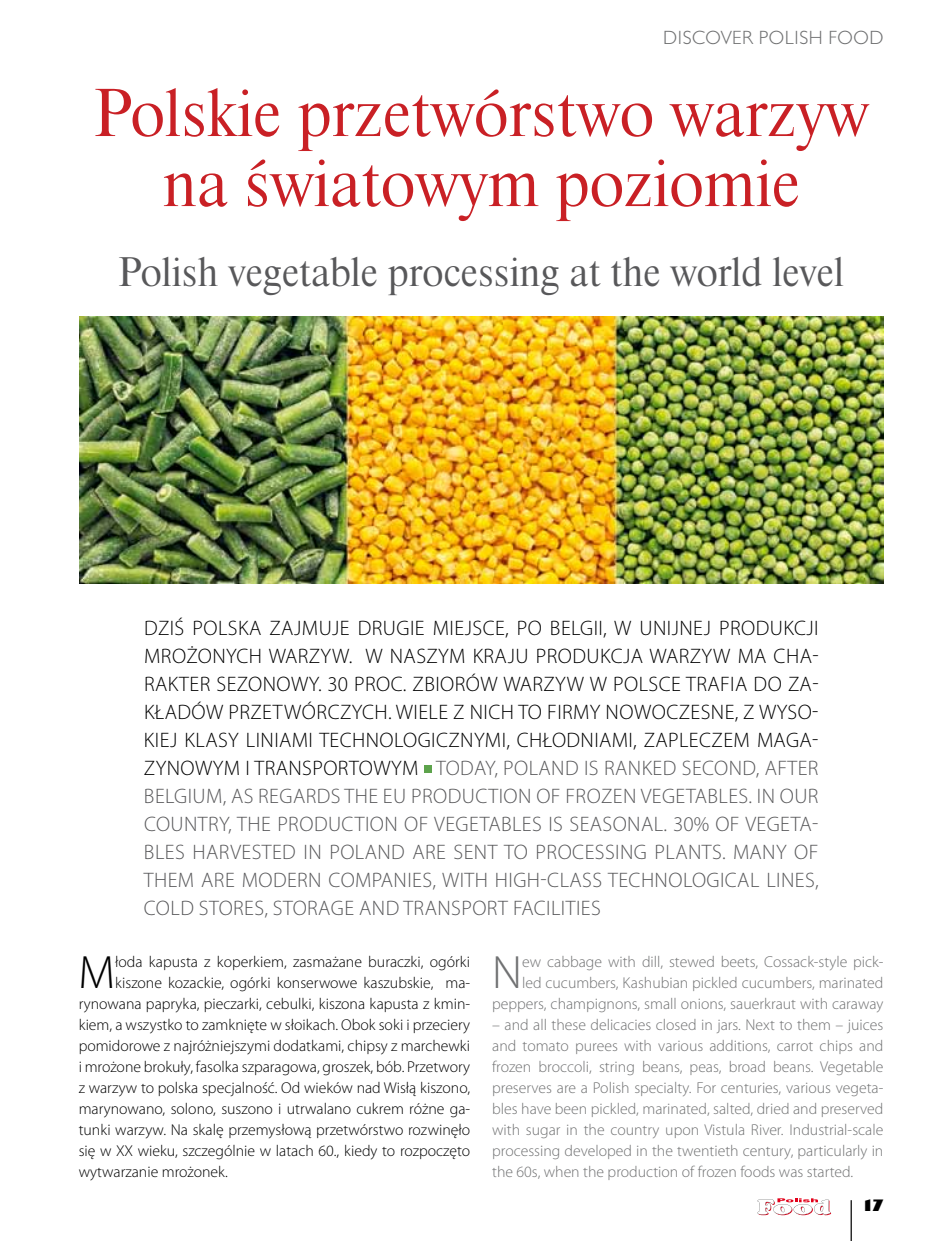
<style>
.page{position:relative;width:943px;height:1241px;background:#fff}
.page>*{position:absolute;margin:0;border:0;box-sizing:border-box;transform-origin:0 0}
.t1{font:63px/70px "Dutch 801 Rm Hd PL";color:#c92025;text-align:center}
.t2{font:300 46.9px "Myriad Pro";color:#000}
.t3{font:300 46.9px "Myriad Pro";color:#707172}
.t4{font:38.5px "Dutch 801 Rm Hd PL";color:#58585a}
.t5{font:300 21px "Myriad Pro";letter-spacing:.02em;color:#58585a}
.t6{font:300 21px "Myriad Pro";letter-spacing:.08em;color:#000}
.t7{font:300 17.5px "Humanst 521 Lt PL";letter-spacing:.03em;color:#707172}
.t8{font:300 15.75px/21px "Myriad Pro";color:#707172;text-align:right}
.t9{font:300 15.75px "Myriad Pro";color:#000}
.t10{font:14px "Humanst 521 U Bd PL";color:#000}
.s1{color:#000}
</style>
<div class="page">
<hr style="left:850px;top:1199px;width:1px;height:41px;background:#000">
<svg style="left:757px;top:1198px;width:74px;height:16px"></svg>
<div style="left:424px;top:764px;width:8px;height:8px;background:#5da34c"></div>
<img style="left:79px;top:316px;width:804px;height:267px">
<p class="t7" style="left:663px;top:25px;width:219px">DISCOVER POLISH FOOD</p>
<h1 class="t1" style="left:94px;top:78px;width:776px">Polskie przetwórstwo warzyw na światowym poziomie</h1>
<h3 class="t4" style="left:118px;top:248px;width:727px">Polish vegetable processing at the world level</h3>
<h3 class="t6" style="left:144px;top:615px;width:24px">Dziś</h3>
<h3 class="t6" style="left:192px;top:615px;width:24px">Polska</h3>
<h3 class="t6" style="left:269px;top:615px;width:13px">zajmuje</h3>
<h3 class="t6" style="left:358px;top:615px;width:12px">drugie</h3>
<h3 class="t6" style="left:433px;top:615px;width:12px">miejsce</h3>
<h3 class="t6" style="left:505px;top:615px;width:65px">, po Belgii</h3>
<h3 class="t6" style="left:603px;top:615px;width:47px">, w unijnej</h3>
<h3 class="t6" style="left:719px;top:615px;width:12px">produkcji</h3>
<h3 class="t6" style="left:144px;top:643px;width:15px">mro</h3>
<h3 class="t6" style="left:186px;top:643px;width:96px">żonych warz</h3>
<h3 class="t6" style="left:320px;top:643px;width:82px">yw. W nasz</h3>
<h3 class="t6" style="left:438px;top:643px;width:46px">ym kraju</h3>
<h3 class="t6" style="left:536px;top:643px;width:13px">produkcja</h3>
<h3 class="t6" style="left:649px;top:643px;width:14px">warz</h3>
<h3 class="t6" style="left:701px;top:643px;width:86px">ywma cha</h3>
<h3 class="t6" style="left:812px;top:643px;width:8px">-</h3>
<h3 class="t6" style="left:144px;top:671px;width:12px">rakter</h3>
<h3 class="t6" style="left:216px;top:671px;width:14px">sezonow</h3>
<h3 class="t6" style="left:309px;top:671px;width:58px">y. 30 proc</h3>
<h3 class="t6" style="left:403px;top:671px;width:21px">. zbior</h3>
<h3 class="t6" style="left:466px;top:671px;width:52px">ów warz</h3>
<h3 class="t6" style="left:555px;top:671px;width:81px">yw w Polsce</h3>
<h3 class="t6" style="left:686px;top:671px;width:12px">trafia</h3>
<h3 class="t6" style="left:753px;top:671px;width:66px">do za-</h3>
<h3 class="t6" style="left:144px;top:699px;width:98px">kładówprzetw</h3>
<h3 class="t6" style="left:302px;top:699px;width:121px">órczych . Wiele</h3>
<h3 class="t6" style="left:453px;top:699px;width:28px">z nich</h3>
<h3 class="t6" style="left:518px;top:699px;width:40px">to firm</h3>
<h3 class="t6" style="left:590px;top:699px;width:30px">y nowoczesne</h3>
<h3 class="t6" style="left:734px;top:699px;width:85px">, z wyso-</h3>
<h3 class="t6" style="left:144px;top:727px;width:9px">kiej</h3>
<h3 class="t6" style="left:185px;top:727px;width:12px">klas</h3>
<h3 class="t6" style="left:228px;top:727px;width:28px">y liniami</h3>
<h3 class="t6" style="left:319px;top:727px;width:13px">technologiczn</h3>
<h3 class="t6" style="left:474px;top:727px;width:91px">ymi , chłodniami</h3>
<h3 class="t6" style="left:633px;top:727px;width:24px">, zapleczem</h3>
<h3 class="t6" style="left:757px;top:727px;width:15px">maga</h3>
<h3 class="t6" style="left:812px;top:727px;width:8px">-</h3>
<h3 class="t6" style="left:144px;top:755px;width:39px">zynow</h3>
<h3 class="t6" style="left:213px;top:755px;width:56px">ymitransportow</h3>
<h3 class="t5" style="left:391px;top:755px;width:69px"><span class="s1">ym</span> Toda</h3>
<h3 class="t5" style="left:485px;top:755px;width:43px">y, Poland</h3>
<h3 class="t5" style="left:584px;top:755px;width:33px">is ranked</h3>
<h3 class="t5" style="left:682px;top:755px;width:14px">second</h3>
<h3 class="t5" style="left:755px;top:755px;width:21px">, after</h3>
<h3 class="t5" style="left:144px;top:783px;width:23px">Belgium</h3>
<h3 class="t5" style="left:223px;top:783px;width:48px">, as regards</h3>
<h3 class="t5" style="left:344px;top:783px;width:13px">the</h3>
<h3 class="t5" style="left:383px;top:783px;width:41px">EU production</h3>
<h3 class="t5" style="left:536px;top:783px;width:42px">of frozen</h3>
<h3 class="t5" style="left:640px;top:783px;width:12px">vegetables</h3>
<h3 class="t5" style="left:748px;top:783px;width:45px">. In our</h3>
<h3 class="t5" style="left:144px;top:811px;width:14px">countr</h3>
<h3 class="t5" style="left:219px;top:811px;width:31px">y, the</h3>
<h3 class="t5" style="left:277px;top:811px;width:13px">production</h3>
<h3 class="t5" style="left:404px;top:811px;width:42px">of vegetables</h3>
<h3 class="t5" style="left:548px;top:811px;width:34px">is seasonal</h3>
<h3 class="t5" style="left:663px;top:811px;width:94px">. 30% of vegeta</h3>
<h3 class="t5" style="left:812px;top:811px;width:8px">-</h3>
<h3 class="t5" style="left:144px;top:839px;width:11px">bles</h3>
<h3 class="t5" style="left:192px;top:839px;width:13px">harvested</h3>
<h3 class="t5" style="left:303px;top:839px;width:51px">in Poland</h3>
<h3 class="t5" style="left:412px;top:839px;width:12px">are</h3>
<h3 class="t5" style="left:453px;top:839px;width:12px">sent</h3>
<h3 class="t5" style="left:504px;top:839px;width:44px">to processing</h3>
<h3 class="t5" style="left:654px;top:839px;width:12px">plants</h3>
<h3 class="t5" style="left:722px;top:839px;width:85px">. Many of</h3>
<h3 class="t5" style="left:144px;top:867px;width:14px">them</h3>
<h3 class="t5" style="left:201px;top:867px;width:12px">are</h3>
<h3 class="t5" style="left:242px;top:867px;width:14px">modern</h3>
<h3 class="t5" style="left:328px;top:867px;width:13px">companies</h3>
<h3 class="t5" style="left:432px;top:867px;width:22px">, with</h3>
<h3 class="t5" style="left:495px;top:867px;width:12px">high</h3>
<h3 class="t5" style="left:540px;top:867px;width:19px">-class</h3>
<h3 class="t5" style="left:608px;top:867px;width:13px">technological</h3>
<h3 class="t5" style="left:766px;top:867px;width:11px">lines</h3>
<h3 class="t5" style="left:815px;top:867px;width:5px">,</h3>
<h3 class="t5" style="left:144px;top:895px;width:14px">cold</h3>
<h3 class="t5" style="left:199px;top:895px;width:12px">stores</h3>
<h3 class="t5" style="left:264px;top:895px;width:21px">, storage</h3>
<h3 class="t5" style="left:359px;top:895px;width:14px">and</h3>
<h3 class="t5" style="left:403px;top:895px;width:13px">transport</h3>
<h3 class="t5" style="left:513px;top:895px;width:10px">facilities</h3>
<h2 class="t2" style="left:79px;top:943px;width:38px">M</h2>
<p class="t9" style="left:115px;top:951px;width:356px">łoda kapusta z koperkiem, zasmażane buraczki, ogórki</p>
<p class="t9" style="left:115px;top:972px;width:356px">kiszone kozackie, ogórki konserwowe kaszubskie, ma-</p>
<p class="t9" style="left:79px;top:993px;width:393px">rynowana papryka, pieczarki, cebulki, kiszona kapusta z kmin-</p>
<p class="t9" style="left:79px;top:1014px;width:393px">kiem, a wszystko to zamknięte w słoikach. Obok soki i przeciery</p>
<p class="t9" style="left:79px;top:1035px;width:393px">pomidorowe z najróżniejszymi dodatkami, chipsy z marchewki</p>
<p class="t9" style="left:79px;top:1056px;width:393px">i mrożone brokuły, fasolka szparagowa, groszek, bób. Przetwory</p>
<p class="t9" style="left:79px;top:1077px;width:393px">z warzyw to polska specjalność. Od wieków nad Wisłą kiszono,</p>
<p class="t9" style="left:79px;top:1098px;width:393px">marynowano, solono, suszono i utrwalano cukrem różne ga-</p>
<p class="t9" style="left:79px;top:1119px;width:393px">tunki warzyw. Na skalę przemysłową przetwórstwo rozwinęło</p>
<p class="t9" style="left:79px;top:1140px;width:393px">się w XX wieku, szczególnie w latach 60., kiedy to rozpoczęto</p>
<p class="t9" style="left:79px;top:1161px;width:151px">wytwarzanie mrożonek.</p>
<p class="t8" style="left:492px;top:950px;width:393px">ew cabbage with dill, stewed beets, Cossack-style pick-<br>led cucumbers, Kashubian pickled cucumbers, marinated peppers, champignons, small onions, sauerkraut with caraway</p>
<p class="t8" style="left:492px;top:1013px;width:393px;text-align:justify">– and all these delicacies closed in jars. Next to them – juices and tomato purees with various additions, carrot chips and frozen broccoli, string beans, peas, broad beans. Vegetable preserves are a Polish specialty. For centuries, various vegeta&shy;bles have been pickled, marinated, salted, dried and preserved with sugar in the country upon Vistula River. Industrial-scale processing developed in the twentieth century, particularly in the 60s, when the production of frozen foods was started.</p>
<h2 class="t3" style="left:492px;top:943px;width:31px">N</h2>
<p class="t10" style="left:864px;top:1195px;width:21px">17</p>
</div>
